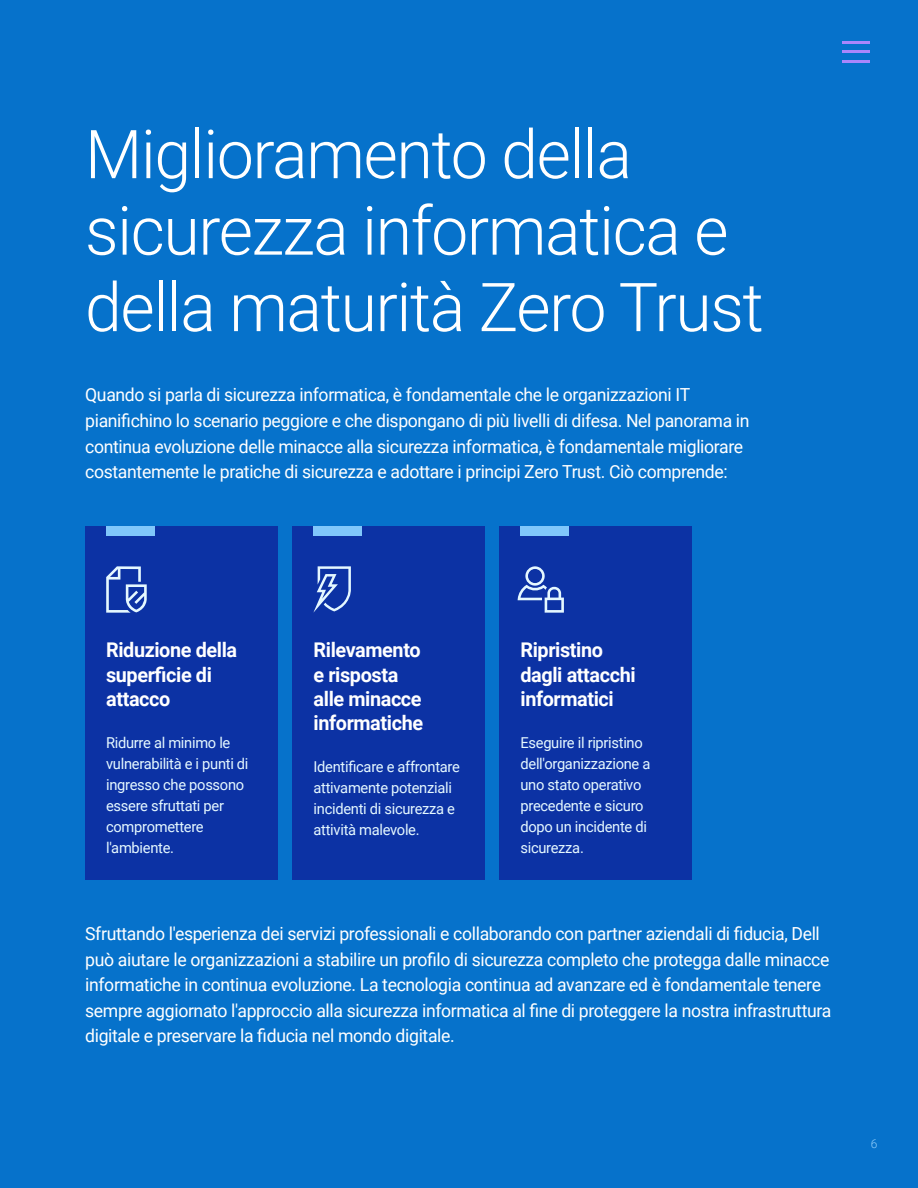
<style>
.page{position:relative;width:918px;height:1188px;background:#0672cb}
.page>*{position:absolute;margin:0;border:0;box-sizing:border-box;transform-origin:0 0}
.t1{font:300 67.5px/76.5px "Roboto";letter-spacing:-.02em;color:#fff}
.t2{font:700 20.25px/24.3px "Roboto";letter-spacing:-.02em;color:#fff}
.t3{font:18px/25.5px "Roboto";letter-spacing:-.02em;color:#fff}
.t4{font:15px/21px "Roboto";letter-spacing:-.02em;color:#e5f8ff}
.t5{font:300 12px "Roboto";color:#93cffc}
</style>
<div class="page">
<div style="left:499px;top:526px;width:193px;height:354px;background:#0c32a4"></div>
<div style="left:85px;top:526px;width:192px;height:354px;background:#0c32a4"></div>
<div style="left:292px;top:526px;width:192px;height:354px;background:#0c32a4"></div>
<div style="left:106px;top:526px;width:49px;height:10px;background:#80c7fb"></div>
<div style="left:314px;top:526px;width:48px;height:10px;background:#80c7fb"></div>
<div style="left:521px;top:526px;width:48px;height:10px;background:#80c7fb"></div>
<svg style="left:106px;top:566px;width:41px;height:47px"></svg>
<svg style="left:313px;top:566px;width:38px;height:47px"></svg>
<svg style="left:518px;top:566px;width:46px;height:47px"></svg>
<hr style="left:842px;top:41px;width:28px;height:3px;background:#a986fc">
<hr style="left:842px;top:50px;width:28px;height:3px;background:#a986fc">
<hr style="left:842px;top:60px;width:28px;height:3px;background:#a986fc">
<h1 class="t1" style="left:85px;top:113px;width:680px">Miglioramento della sicurezza informatica e della maturità Zero Trust</h1>
<p class="t3" style="left:85px;top:382px;width:666px">Quando si parla di sicurezza informatica, è fondamentale che le organizzazioni IT pianifichino lo scenario peggiore e che dispongano di più livelli di difesa. Nel panorama in continua evoluzione delle minacce alla sicurezza informatica, è fondamentale migliorare costantemente le pratiche di sicurezza e adottare i principi Zero Trust. Ciò comprende:</p>
<p class="t2" style="left:106px;top:637px;width:133px">Riduzione della superficie di attacco</p>
<p class="t4" style="left:106px;top:732px;width:144px">Ridurre al minimo le vulnerabilità e i punti di ingresso che possono essere sfruttati per compromettere l'ambiente.</p>
<p class="t2" style="left:314px;top:637px;width:111px">Rilevamento e risposta alle minacce informatiche</p>
<p class="t4" style="left:314px;top:756px;width:148px">Identificare e affrontare attivamente potenziali incidenti di sicurezza e attività malevole.</p>
<p class="t2" style="left:521px;top:637px;width:117px">Ripristino dagli attacchi informatici</p>
<p class="t4" style="left:521px;top:732px;width:131px">Eseguire il ripristino dell'organizzazione a uno stato operativo precedente e sicuro dopo un incidente di sicurezza.</p>
<p class="t3" style="left:85px;top:921px;width:748px">Sfruttando l'esperienza dei servizi professionali e collaborando con partner aziendali di fiducia, Dell può aiutare le organizzazioni a stabilire un profilo di sicurezza completo che protegga dalle minacce informatiche in continua evoluzione. La tecnologia continua ad avanzare ed è fondamentale tenere sempre aggiornato l'approccio alla sicurezza informatica al fine di proteggere la nostra infrastruttura digitale e preservare la fiducia nel mondo digitale.</p>
<p class="t5" style="left:871px;top:1136px;width:8px">6</p>
</div>
